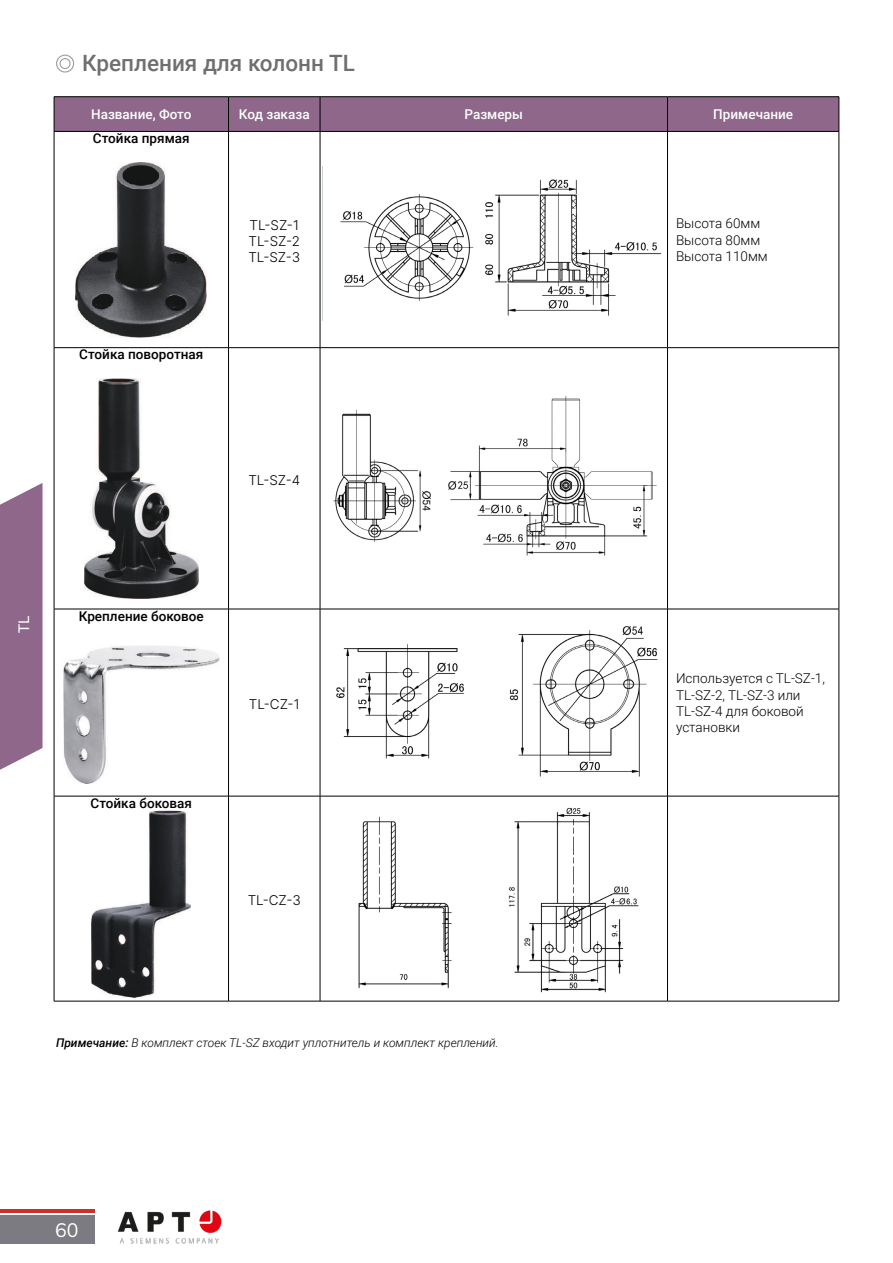
<style>
.page{position:relative;width:893px;height:1263px;background:#fff}
.page>*{position:absolute;margin:0;border:0;box-sizing:border-box;transform-origin:0 0}
.t1{font:500 22.5px "Roboto";color:#706f6f}
.t2{font:19.5px "Mulish";color:#fff}
.t3{font:500 15px "Mulish";color:#fff}
.t4{font:300 13.5px/16.2px "Roboto";color:#000}
.t5{font:500 13.5px "Roboto";color:#000}
.t6{font:300 13.5px/16.2px "Inter";color:#000;text-align:justify}
.t7{font:500 13.5px "Roboto";color:#fff}
.t8{font:italic 300 12px "Roboto";color:#000}
.s1{font-weight:500}
</style>
<div class="page">
<div style="left:0;top:1215px;width:95px;height:29px;background:#7c7b81"></div>
<img style="left:117px;top:1210px;width:105px;height:34px">
<hr style="left:0;top:1209px;width:95px;height:3px;background:#ce3029">
<svg style="left:0;top:483px;width:43px;height:287px;background:#977494"></svg>
<div style="left:55px;top:97px;width:784px;height:34px;background:#8e678a"></div>
<hr style="left:54px;top:96px;width:175px;height:1px;background:#000">
<hr style="left:54px;top:97px;width:1px;height:34px;background:#000">
<hr style="left:229px;top:96px;width:91px;height:1px;background:#000">
<hr style="left:228px;top:97px;width:1px;height:34px;background:#000">
<hr style="left:320px;top:96px;width:347px;height:1px;background:#000">
<hr style="left:320px;top:97px;width:1px;height:34px;background:#000">
<hr style="left:667px;top:96px;width:172px;height:1px;background:#000">
<hr style="left:667px;top:97px;width:1px;height:34px;background:#000">
<hr style="left:839px;top:97px;width:1px;height:34px;background:#000">
<hr style="left:54px;top:131px;width:175px;height:1px;background:#000">
<hr style="left:54px;top:132px;width:1px;height:215px;background:#000">
<hr style="left:229px;top:131px;width:91px;height:1px;background:#000">
<hr style="left:228px;top:132px;width:1px;height:215px;background:#000">
<hr style="left:320px;top:131px;width:347px;height:1px;background:#000">
<hr style="left:320px;top:132px;width:1px;height:215px;background:#000">
<hr style="left:667px;top:131px;width:172px;height:1px;background:#000">
<hr style="left:667px;top:132px;width:1px;height:215px;background:#000">
<hr style="left:839px;top:132px;width:1px;height:215px;background:#000">
<hr style="left:54px;top:347px;width:175px;height:1px;background:#000">
<hr style="left:54px;top:348px;width:1px;height:261px;background:#000">
<hr style="left:229px;top:347px;width:91px;height:1px;background:#000">
<hr style="left:228px;top:348px;width:1px;height:261px;background:#000">
<hr style="left:320px;top:347px;width:347px;height:1px;background:#000">
<hr style="left:320px;top:348px;width:1px;height:261px;background:#000">
<hr style="left:667px;top:347px;width:172px;height:1px;background:#000">
<hr style="left:667px;top:348px;width:1px;height:261px;background:#000">
<hr style="left:839px;top:348px;width:1px;height:261px;background:#000">
<hr style="left:54px;top:609px;width:175px;height:1px;background:#000">
<hr style="left:54px;top:609px;width:1px;height:187px;background:#000">
<hr style="left:229px;top:609px;width:91px;height:1px;background:#000">
<hr style="left:228px;top:609px;width:1px;height:187px;background:#000">
<hr style="left:320px;top:609px;width:347px;height:1px;background:#000">
<hr style="left:320px;top:609px;width:1px;height:187px;background:#000">
<hr style="left:667px;top:609px;width:172px;height:1px;background:#000">
<hr style="left:667px;top:609px;width:1px;height:187px;background:#000">
<hr style="left:839px;top:609px;width:1px;height:187px;background:#000">
<hr style="left:54px;top:796px;width:175px;height:1px;background:#000">
<hr style="left:54px;top:796px;width:1px;height:205px;background:#000">
<hr style="left:229px;top:796px;width:91px;height:1px;background:#000">
<hr style="left:228px;top:796px;width:1px;height:205px;background:#000">
<hr style="left:320px;top:796px;width:347px;height:1px;background:#000">
<hr style="left:320px;top:796px;width:1px;height:205px;background:#000">
<hr style="left:667px;top:796px;width:172px;height:1px;background:#000">
<hr style="left:667px;top:796px;width:1px;height:205px;background:#000">
<hr style="left:839px;top:796px;width:1px;height:205px;background:#000">
<hr style="left:54px;top:1001px;width:175px;height:1px;background:#000">
<hr style="left:229px;top:1001px;width:91px;height:1px;background:#000">
<hr style="left:320px;top:1001px;width:347px;height:1px;background:#000">
<hr style="left:667px;top:1001px;width:172px;height:1px;background:#000">
<img style="left:76px;top:162px;width:131px;height:176px">
<img style="left:322px;top:167px;width:340px;height:153px">
<img style="left:84px;top:378px;width:114px;height:221px">
<img style="left:333px;top:396px;width:324px;height:160px">
<img style="left:63px;top:645px;width:156px;height:139px">
<img style="left:336px;top:626px;width:322px;height:151px">
<img style="left:92px;top:811px;width:99px;height:186px">
<img style="left:358px;top:807px;width:281px;height:186px">
<div style="left:60px;top:58px;width:11px;height:11px;border:1px solid #9d9d9c;border-radius:50%"></div>
<div style="left:56px;top:55px;width:18px;height:18px;border:1px solid #9d9d9c;border-radius:50%"></div>
<p class="t3" style="left:13px;top:633px;width:19px;rotate:-90deg">TL</p>
<h1 class="t1" style="left:82px;top:47px;width:274px">Крепления для колонн TL</h1>
<p class="t7" style="left:91px;top:105px;width:102px">Название, Фото</p>
<p class="t7" style="left:239px;top:105px;width:72px">Код заказа</p>
<p class="t7" style="left:464px;top:105px;width:60px">Размеры</p>
<p class="t7" style="left:713px;top:105px;width:81px">Примечание</p>
<p class="t5" style="left:93px;top:129px;width:98px">Стойка прямая</p>
<p class="t5" style="left:79px;top:345px;width:126px">Стойка поворотная</p>
<p class="t6" style="left:248px;top:217px;width:53px">TL-SZ-1<br>TL-SZ-2<br>TL-SZ-3</p>
<p class="t4" style="left:676px;top:215px;width:93px">Высота 60мм<br>Высота 80мм<br>Высота 110мм</p>
<p class="t6" style="left:248px;top:472px;width:53px">TL-SZ-4</p>
<p class="t5" style="left:79px;top:606px;width:127px">Крепление боковое</p>
<p class="t5" style="left:91px;top:794px;width:103px">Стойка боковая</p>
<p class="t6" style="left:249px;top:696px;width:52px">TL-CZ-1</p>
<p class="t6" style="left:248px;top:892px;width:55px">TL-CZ-3</p>
<p class="t4" style="left:676px;top:670px;width:150px">Используется с TL-SZ-1,<br>TL-SZ-2, TL-SZ-3 или<br>TL-SZ-4 для боковой установки</p>
<p class="t8" style="left:56px;top:1034px;width:444px"><span class="s1">Примечание:</span> В комплект стоек TL-SZ входит уплотнитель и комплект креплений.</p>
<h2 class="t2" style="left:55px;top:1216px;width:25px">60</h2>
</div>
